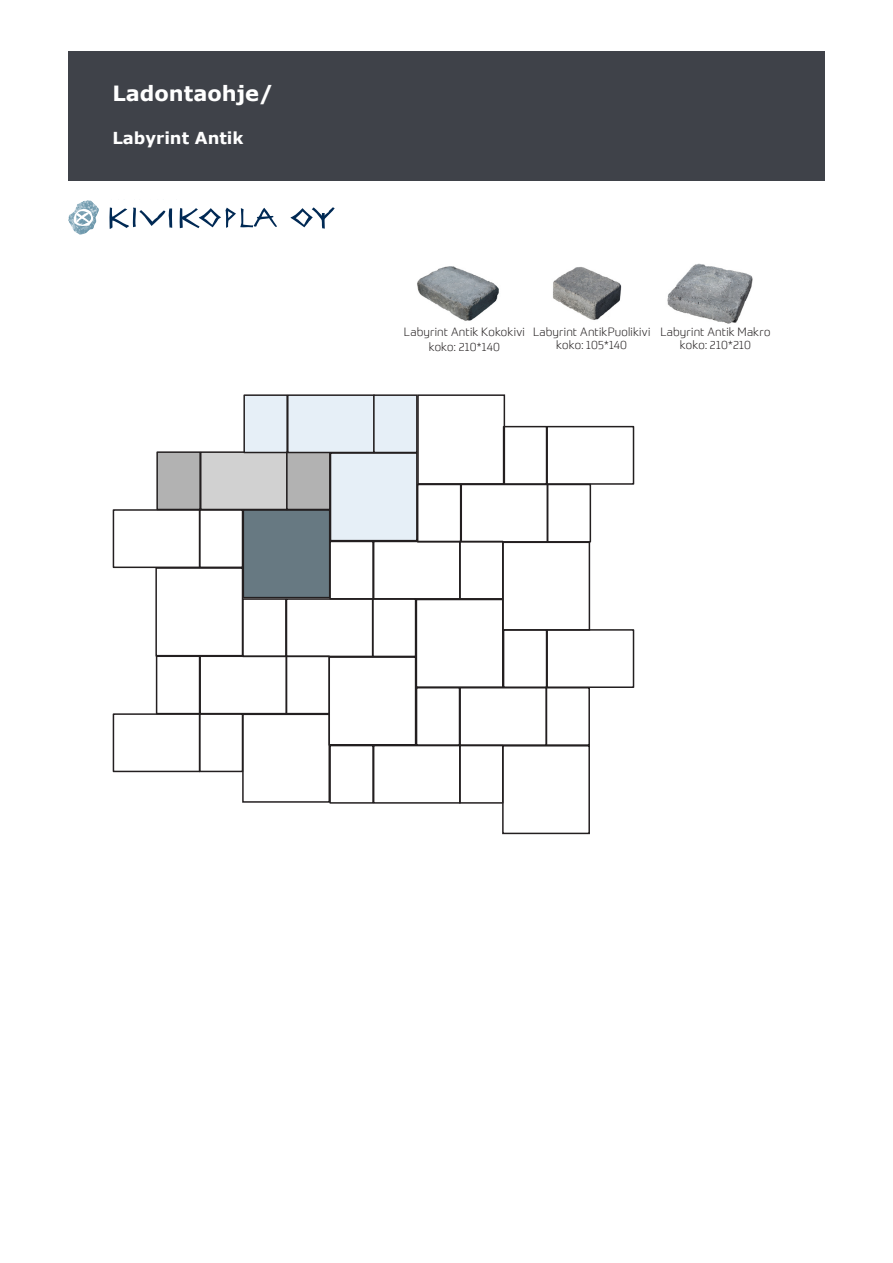
<style>
.page{position:relative;width:893px;height:1263px;background:#fff}
.page>*{position:absolute;margin:0;border:0;box-sizing:border-box;transform-origin:0 0}
.t1{font:700 21px "Verdana";color:#fff}
.t2{font:700 16.5px "Verdana";color:#fff}
.tuotetiedot{font:300 11.7px "Prometo";letter-spacing:.015em;color:#231f20}
</style>
<div class="page">
<div style="left:68px;top:51px;width:757px;height:130px;background:#3f4249"></div>
<img style="left:68px;top:212px;width:24px;height:23px">
<svg style="left:291px;top:207px;width:44px;height:22px"></svg>
<svg style="left:180px;top:208px;width:97px;height:20px"></svg>
<svg style="left:73px;top:200px;width:99px;height:29px"></svg>
<img style="left:417px;top:266px;width:82px;height:55px">
<img style="left:553px;top:267px;width:69px;height:53px">
<img style="left:667px;top:263px;width:86px;height:61px">
<div style="left:502px;top:745px;width:88px;height:89px;border:2px solid #231f20"></div>
<svg style="left:112px;top:394px;width:523px;height:410px"></svg>
<p class="t1" style="left:112px;top:80px;width:163px">Ladontaohje/</p>
<p class="t2" style="left:112px;top:127px;width:133px">Labyrint Antik</p>
<p class="tuotetiedot" style="left:404px;top:324px;width:122px">Labyrint Antik Kokokivi</p>
<p class="tuotetiedot" style="left:429px;top:340px;width:73px">koko: 210*140</p>
<p class="tuotetiedot" style="left:533px;top:324px;width:119px">Labyrint AntikPuolikivi</p>
<p class="tuotetiedot" style="left:556px;top:338px;width:72px">koko: 105*140</p>
<p class="tuotetiedot" style="left:660px;top:324px;width:112px">Labyrint Antik Makro</p>
<p class="tuotetiedot" style="left:680px;top:338px;width:73px">koko: 210*210</p>
</div>
